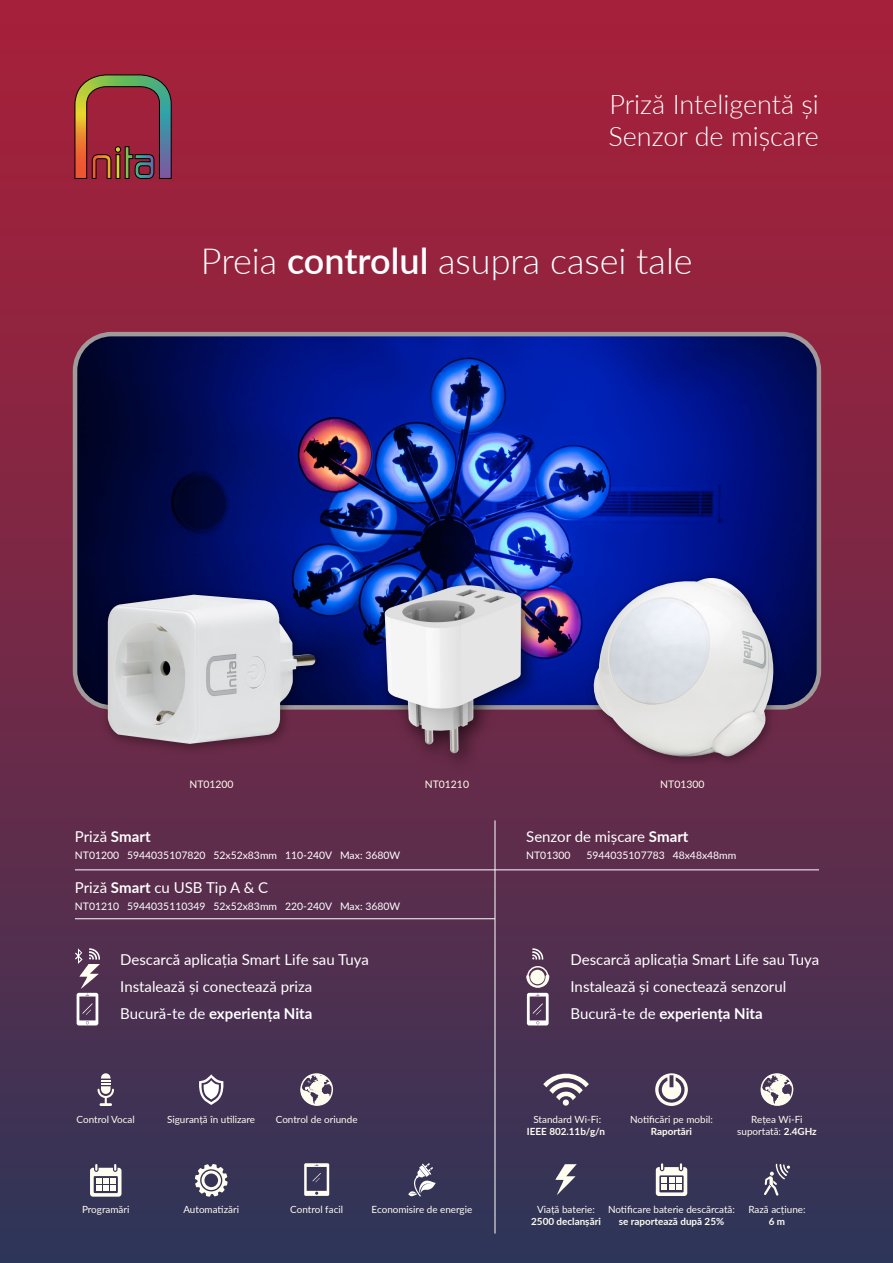
<style>
.page{position:relative;width:893px;height:1263px;background:#fff}
.page>*{position:absolute;margin:0;border:0;box-sizing:border-box;transform-origin:0 0}
.t1{font:300 36px "Lato";color:#fff}
.t2{font:300 27px/32.4px "Lato";color:#fff}
.t3{font:15px/27px "Lato";color:#fff}
.t4{font:10.35px "Lato";color:#fff}
.t5{font:10.35px "Lato";color:#fffdf0}
.t6{font:9.9px/11.9px "Lato";color:#fffdf0;text-align:center}
.t7{font:700 9.9px "Lato";color:#fffdf0}
.s1{font-weight:600}
.s2{font-weight:700}
</style>
<div class="page">
<div style="left:0;top:0;width:893px;height:1263px;background:linear-gradient(to bottom,#af1e38,#333557)"></div>
<img style="left:75px;top:334px;width:744px;height:373px">
<div style="left:73px;top:332px;width:748px;height:378px;border:4px solid #a09a9a;border-radius:37px"></div>
<hr style="left:75px;top:870px;width:744px;height:1px;background:#fff">
<hr style="left:495px;top:820px;width:1px;height:413px;background:#fff">
<svg style="left:532px;top:948px;width:11px;height:12px"></svg>
<div style="left:527px;top:966px;width:21px;height:21px;border:2px solid #fffdf0;border-radius:50%"></div>
<svg style="left:530px;top:970px;width:15px;height:14px"></svg>
<svg style="left:526px;top:974px;width:23px;height:51px"></svg>
<svg style="left:75px;top:948px;width:25px;height:77px"></svg>
<svg style="left:555px;top:1164px;width:22px;height:31px"></svg>
<div style="left:761px;top:1073px;width:33px;height:33px;border:2px solid #fffdf0;border-radius:50%"></div>
<svg style="left:761px;top:1074px;width:31px;height:31px"></svg>
<svg style="left:655px;top:1073px;width:33px;height:33px"></svg>
<svg style="left:764px;top:1164px;width:26px;height:32px"></svg>
<svg style="left:656px;top:1163px;width:31px;height:33px"></svg>
<svg style="left:543px;top:1071px;width:46px;height:35px"></svg>
<svg style="left:198px;top:1074px;width:27px;height:31px"></svg>
<svg style="left:98px;top:1073px;width:16px;height:33px"></svg>
<div style="left:300px;top:1073px;width:33px;height:33px;border:2px solid #fffdf0;border-radius:50%"></div>
<svg style="left:301px;top:1074px;width:31px;height:31px"></svg>
<svg style="left:195px;top:1164px;width:33px;height:33px"></svg>
<svg style="left:90px;top:1164px;width:32px;height:33px"></svg>
<svg style="left:304px;top:1163px;width:25px;height:33px"></svg>
<svg style="left:75px;top:75px;width:96px;height:104px;background:#8c4642"></svg>
<img style="left:96px;top:583px;width:235px;height:177px">
<img style="left:108px;top:595px;width:207px;height:149px">
<img style="left:582px;top:567px;width:207px;height:205px">
<img style="left:592px;top:578px;width:181px;height:182px">
<hr style="left:75px;top:918px;width:420px;height:1px;background:#fff">
<img style="left:365px;top:566px;width:183px;height:214px">
<img style="left:385px;top:585px;width:136px;height:168px">
<svg style="left:408px;top:1163px;width:28px;height:34px"></svg>
<h2 class="t2" style="left:608px;top:87px;width:212px">Priză Inteligentă și<br>Senzor de mișcare</h2>
<h1 class="t1" style="left:201px;top:236px;width:493px">Preia <span class="s1">controlul</span> asupra casei tale</h1>
<p class="t5" style="left:190px;top:776px;width:46px">NT01200</p>
<p class="t5" style="left:425px;top:776px;width:46px">NT01210</p>
<p class="t5" style="left:660px;top:776px;width:46px">NT01300</p>
<p class="t3" style="left:75px;top:823px;width:77px">Priză <span class="s2">Smart</span></p>
<p class="t4" style="left:75px;top:848px;width:327px">NT01200 5944035107820 52x52x83mm 110-240V Max: 3680W</p>
<p class="t3" style="left:75px;top:873px;width:195px">Priză <span class="s2">Smart</span> cu USB Tip A &amp; C</p>
<p class="t4" style="left:75px;top:899px;width:327px">NT01210 5944035110349 52x52x83mm 220-240V Max: 3680W</p>
<p class="t3" style="left:526px;top:822px;width:164px">Senzor de mișcare <span class="s2">Smart</span></p>
<p class="t4" style="left:526px;top:848px;width:46px">NT01300</p>
<p class="t4" style="left:586px;top:848px;width:151px">5944035107783 48x48x48mm</p>
<p class="t3" style="left:120px;top:945px;width:250px">Descarcă aplicația Smart Life sau Tuya<br>Instalează și conectează priza<br>Bucură-te de <span class="s2">experiența Nita</span></p>
<p class="t3" style="left:570px;top:945px;width:250px">Descarcă aplicația Smart Life sau Tuya<br>Instalează și conectează senzorul<br>Bucură-te de <span class="s2">experiența Nita</span></p>
<p class="t6" style="left:77px;top:1113px;width:60px">Control Vocal</p>
<p class="t6" style="left:167px;top:1113px;width:90px">Siguranță în utilizare</p>
<p class="t6" style="left:276px;top:1113px;width:83px">Control de oriunde</p>
<p class="t6" style="left:533px;top:1113px;width:69px">Standard Wi-Fi:</p>
<p class="t7" style="left:527px;top:1124px;width:80px">IEEE 802.11b/g/n</p>
<p class="t6" style="left:630px;top:1113px;width:84px">Notificări pe mobil:</p>
<p class="t7" style="left:651px;top:1124px;width:43px">Raportări</p>
<p class="t6" style="left:737px;top:1113px;width:81px">Rețea Wi-Fi suportată: <span class="s2">2.4GHz</span></p>
<p class="t6" style="left:82px;top:1203px;width:49px">Programări</p>
<p class="t6" style="left:183px;top:1203px;width:57px">Automatizări</p>
<p class="t6" style="left:290px;top:1203px;width:54px">Control facil</p>
<p class="t6" style="left:372px;top:1203px;width:102px">Economisire de energie</p>
<p class="t6" style="left:537px;top:1203px;width:59px">Viață baterie:</p>
<p class="t7" style="left:531px;top:1214px;width:71px">2500 declanșări</p>
<p class="t6" style="left:608px;top:1203px;width:129px">Notificare baterie descărcată:</p>
<p class="t7" style="left:619px;top:1214px;width:107px">se raportează după 25%</p>
<p class="t6" style="left:748px;top:1203px;width:59px">Rază acțiune:</p>
<p class="t7" style="left:769px;top:1214px;width:18px">6 m</p>
</div>
